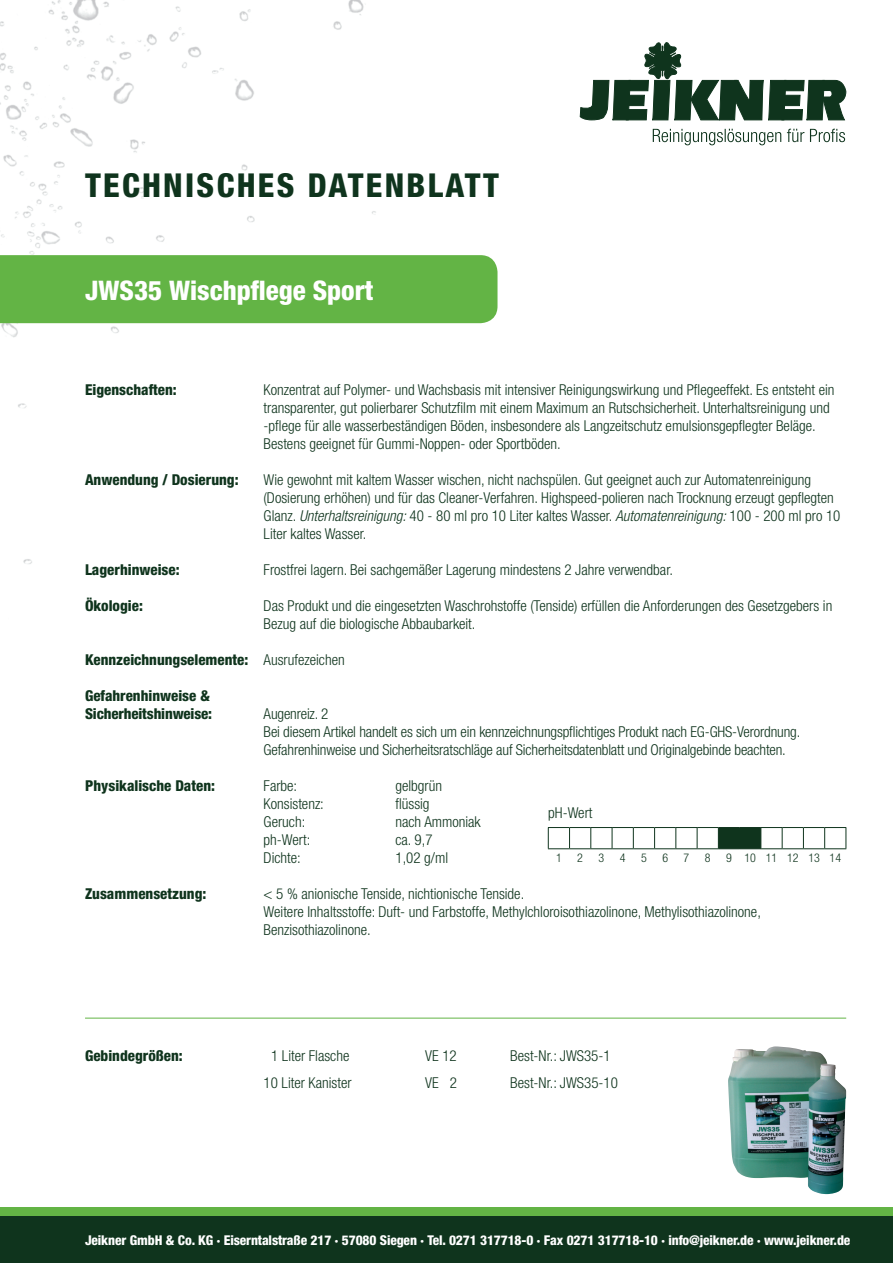
<style>
.page{position:relative;width:893px;height:1263px;background:#fff}
.page>*{position:absolute;margin:0;border:0;box-sizing:border-box;transform-origin:0 0}
.t1{font:800 condensed 33px "Helvetica Neue LT";letter-spacing:.07em;color:#0f341d}
.t2{font:800 condensed 27px "Helvetica Neue LT";color:#fff}
.t3{font:300 condensed 15px/18px "Helvetica Neue LT";color:#0f341d}
.t4{font:800 condensed 15px/18px "Helvetica Neue LT";color:#0f341d}
.t5{font:800 condensed 13.5px "Helvetica Neue LT";letter-spacing:-.01em;color:#fff}
.t6{font:300 condensed 12px "Helvetica Neue LT";color:#0f341d}
.s1{font-style:italic}
.s2{font-weight:300}
</style>
<div class="page">
<img style="left:0;top:0;width:413px;height:564px">
<div style="left:0;top:1216px;width:893px;height:47px;background:#0f341d"></div>
<div style="left:0;top:1208px;width:893px;height:8px;background:#63b445"></div>
<div style="left:0;top:255px;width:497px;height:68px;background:#63b445"></div>
<svg style="left:548px;top:827px;width:299px;height:22px"></svg>
<hr style="left:85px;top:1018px;width:761px;height:1px;background:#63b445">
<img style="left:728px;top:1046px;width:118px;height:148px">
<svg style="left:580px;top:43px;width:266px;height:77px"></svg>
<svg style="left:653px;top:129px;width:192px;height:16px"></svg>
<h1 class="t1" style="left:85px;top:165px;width:415px">TECHNISCHES DATENBLATT</h1>
<h2 class="t2" style="left:85px;top:274px;width:290px">JWS35 Wischpflege Sport</h2>
<p class="t4" style="left:85px;top:380px;width:93px">Eigenschaften:</p>
<p class="t3" style="left:264px;top:380px;width:572px">Konzentrat auf Polymer- und Wachsbasis mit intensiver Reinigungswirkung und Pflegeeffekt. Es entsteht ein transparenter, gut polierbarer Schutzfilm mit einem Maximum an Rutschsicherheit. Unterhaltsreinigung und -pflege für alle wasserbeständigen Böden, insbesondere als Langzeitschutz emulsionsgepflegter Beläge.<br>Bestens geeignet für Gummi-Noppen- oder Sportböden.</p>
<p class="t4" style="left:85px;top:470px;width:155px">Anwendung / Dosierung:</p>
<p class="t3" style="left:264px;top:470px;width:578px">Wie gewohnt mit kaltem Wasser wischen, nicht nachspülen. Gut geeignet auch zur Automatenreinigung (Dosierung erhöhen) und für das Cleaner-Verfahren. Highspeed-polieren nach Trocknung erzeugt gepflegten Glanz. <span class="s1">Unterhaltsreinigung:</span> 40 - 80 ml pro 10 Liter kaltes Wasser. <span class="s1">Automatenreinigung:</span> 100 - 200 ml pro 10<br>Liter kaltes Wasser.</p>
<p class="t4" style="left:85px;top:560px;width:96px">Lagerhinweise:</p>
<p class="t3" style="left:264px;top:560px;width:411px">Frostfrei lagern. Bei sachgemäßer Lagerung mindestens 2 Jahre verwendbar.</p>
<p class="t4" style="left:85px;top:596px;width:59px">Ökologie:</p>
<p class="t3" style="left:264px;top:596px;width:570px">Das Produkt und die eingesetzten Waschrohstoffe (Tenside) erfüllen die Anforderungen des Gesetzgebers in<br>Bezug auf die biologische Abbaubarkeit.</p>
<p class="t4" style="left:85px;top:650px;width:261px">Kennzeichnungselemente: <span class="s2">Ausrufezeichen</span></p>
<p class="t4" style="left:85px;top:686px;width:129px">Gefahrenhinweise &amp;<br>Sicherheitshinweise:</p>
<p class="t3" style="left:264px;top:704px;width:538px">Augenreiz. 2<br>Bei diesem Artikel handelt es sich um ein kennzeichnungspflichtiges Produkt nach EG-GHS-Verordnung.<br>Gefahrenhinweise und Sicherheitsratschläge auf Sicherheitsdatenblatt und Originalgebinde beachten.</p>
<p class="t4" style="left:85px;top:776px;width:132px">Physikalische Daten:</p>
<p class="t3" style="left:264px;top:776px;width:35px">Farbe:</p>
<p class="t3" style="left:395px;top:776px;width:48px">gelbgrün</p>
<p class="t3" style="left:264px;top:794px;width:62px">Konsistenz:</p>
<p class="t3" style="left:395px;top:794px;width:36px">flüssig</p>
<p class="t3" style="left:264px;top:812px;width:43px">Geruch:</p>
<p class="t3" style="left:395px;top:812px;width:87px">nach Ammoniak</p>
<p class="t3" style="left:264px;top:830px;width:48px">ph-Wert:</p>
<p class="t3" style="left:395px;top:830px;width:39px">ca. 9,7</p>
<p class="t3" style="left:264px;top:848px;width:39px">Dichte:</p>
<p class="t3" style="left:395px;top:848px;width:54px">1,02 g/ml</p>
<p class="t4" style="left:85px;top:884px;width:123px">Zusammensetzung:</p>
<p class="t3" style="left:264px;top:884px;width:499px">&lt; 5 % anionische Tenside, nichtionische Tenside.<br>Weitere Inhaltsstoffe: Duft- und Farbstoffe, Methylchloroisothiazolinone, Methylisothiazolinone,<br>Benzisothiazolinone.</p>
<p class="t3" style="left:548px;top:804px;width:46px">pH-Wert</p>
<p class="t6" style="left:556px;top:850px;width:7px">1</p>
<p class="t6" style="left:577px;top:850px;width:7px">2</p>
<p class="t6" style="left:599px;top:850px;width:7px">3</p>
<p class="t6" style="left:620px;top:850px;width:7px">4</p>
<p class="t6" style="left:641px;top:850px;width:7px">5</p>
<p class="t6" style="left:662px;top:850px;width:7px">6</p>
<p class="t6" style="left:684px;top:850px;width:7px">7</p>
<p class="t6" style="left:705px;top:850px;width:7px">8</p>
<p class="t6" style="left:726px;top:850px;width:116px">9 10 11 12 13 14</p>
<p class="t4" style="left:85px;top:1046px;width:99px">Gebindegrößen:</p>
<p class="t3" style="left:271px;top:1046px;width:80px">1 Liter Flasche</p>
<p class="t3" style="left:425px;top:1046px;width:33px">VE 12</p>
<p class="t3" style="left:510px;top:1046px;width:102px">Best-Nr.: JWS35-1</p>
<p class="t3" style="left:264px;top:1073px;width:89px">10 Liter Kanister</p>
<p class="t3" style="left:425px;top:1073px;width:33px">VE 2</p>
<p class="t3" style="left:510px;top:1073px;width:109px">Best-Nr.: JWS35-10</p>
<p class="t5" style="left:85px;top:1232px;width:767px">Jeikner GmbH &amp; Co. KG · Eiserntalstraße 217 · 57080 Siegen · Tel. 0271 317718-0 · Fax 0271 317718-10 · info@jeikner.de · www.jeikner.de</p>
</div>
